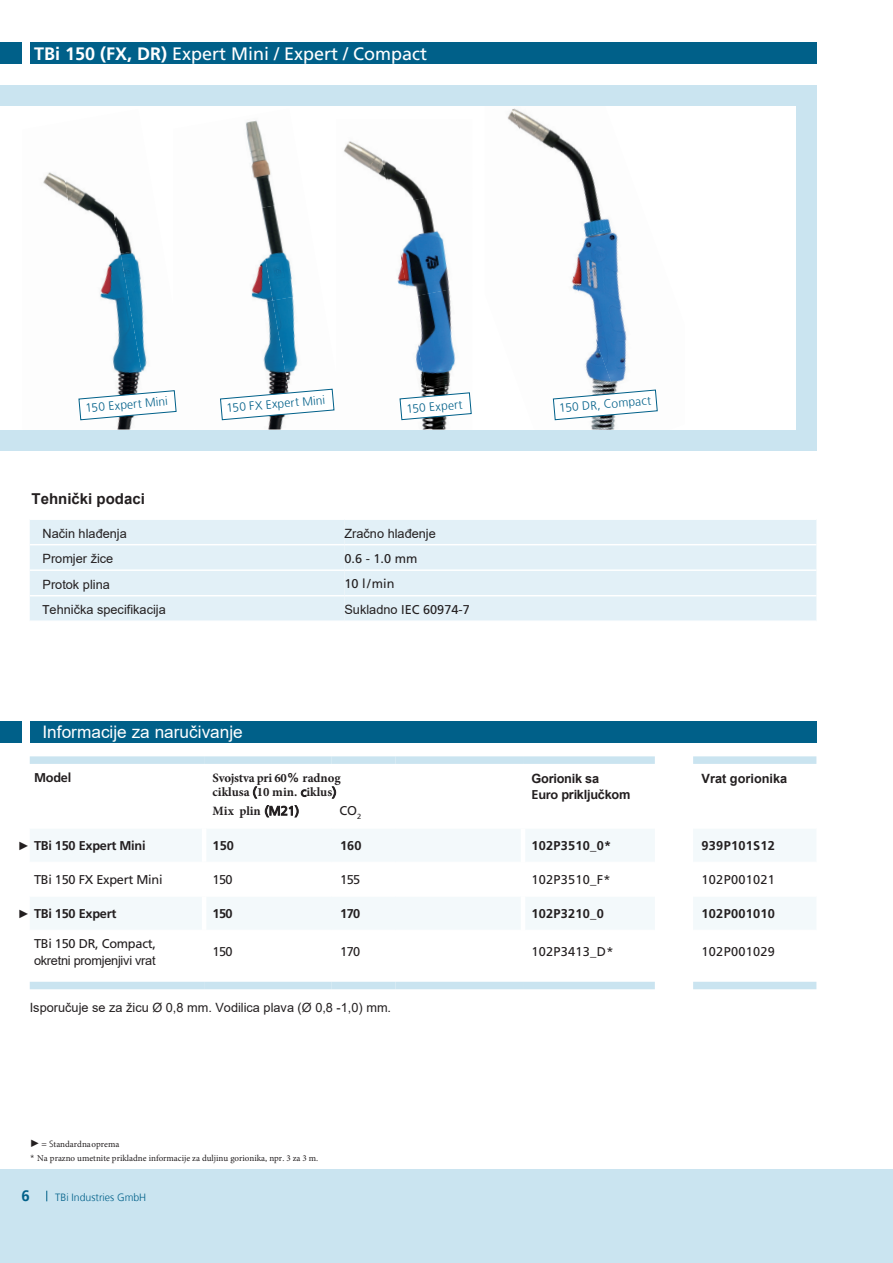
<style>
.page{position:relative;width:893px;height:1263px;background:#fff}
.page>*{position:absolute;margin:0;border:0;box-sizing:border-box;transform-origin:0 0}
.t1{font:18px "Frutiger LT Std";color:#fff}
.t2{font:17.25px "Arial";color:#fff}
.t3{font:700 15px "Arial";color:#231f20}
.t4{font:700 15px "Frutiger";color:#006089}
.t5{font:12.75px "Arial";color:#231f20}
.t6{font:700 12.75px/14px "Minion Pro";color:#231f20}
.t7{font:12.75px "Frutiger LT Std";color:#231f20}
.t8{font:12.75px "Frutiger LT Std";letter-spacing:.02em;color:#231f20}
.t9{font:700 12.75px "Frutiger LT Std";letter-spacing:.02em;color:#231f20}
.t10{font:12.75px "Frutiger LT Std";letter-spacing:-.02em;color:#231f20}
.t11{font:700 12.75px "Frutiger LT Std";letter-spacing:-.02em;color:#231f20}
.t12{font:700 12.75px/16.4px "Arial";letter-spacing:-.02em;color:#231f20}
.t13{font:12.75px "Arial";letter-spacing:-.02em;color:#231f20}
.t14{font:700 12.75px "Frutiger LT Std";color:#231f20}
.t15{font:700 12.75px "Arial";color:#231f20}
.t16{font:300 12px "Frutiger";color:#006089}
.t17{font:300 10.5px "Frutiger";color:#006089}
.t18{font:9px/13.5px "Minion Pro";color:#231f20}
.s1{font-weight:700}
.s2{font-family:"Frutiger LT Std"}
.s3{font-family:"Arial"}
.s4{font-family:"Frutiger LT Std";font-weight:400}
.s5{font-family:"Arial";font-weight:400;font-size:12px}
.s6{font-family:"Times New Roman";font-size:10.5px}
.s7{font-family:"Frutiger";font-weight:300}
</style>
<div class="page">
<div style="left:0;top:1169px;width:893px;height:94px;background:#cae4f0"></div>
<div style="left:30px;top:43px;width:786px;height:21px;background:#006089"></div>
<div style="left:30px;top:722px;width:786px;height:21px;background:#006089"></div>
<div style="left:0;top:85px;width:816px;height:366px;background:#cae4f0"></div>
<div style="left:0;top:106px;width:795px;height:323px;background:#fff"></div>
<svg style="left:30px;top:829px;width:625px;height:100px;fill:#f3f9fb"></svg>
<hr style="left:30px;top:862px;width:174px;height:1px;background:#fff">
<hr style="left:332px;top:862px;width:63px;height:1px;background:#fff">
<hr style="left:395px;top:862px;width:126px;height:1px;background:#fff">
<hr style="left:525px;top:862px;width:130px;height:1px;background:#fff">
<hr style="left:202px;top:828px;width:4px;height:34px;background:#fff">
<hr style="left:202px;top:862px;width:4px;height:34px;background:#fff">
<hr style="left:204px;top:862px;width:128px;height:1px;background:#fff">
<hr style="left:332px;top:896px;width:63px;height:1px;background:#fff">
<hr style="left:395px;top:896px;width:126px;height:1px;background:#fff">
<hr style="left:525px;top:896px;width:130px;height:1px;background:#fff">
<hr style="left:30px;top:896px;width:174px;height:1px;background:#fff">
<div style="left:30px;top:756px;width:174px;height:8px;background:#cae4f0"></div>
<div style="left:204px;top:756px;width:128px;height:8px;background:#cae4f0"></div>
<div style="left:332px;top:756px;width:63px;height:8px;background:#cae4f0"></div>
<div style="left:395px;top:756px;width:128px;height:8px;background:#cae4f0"></div>
<div style="left:523px;top:756px;width:132px;height:8px;background:#cae4f0"></div>
<div style="left:30px;top:982px;width:174px;height:7px;background:#cae4f0"></div>
<div style="left:204px;top:982px;width:128px;height:7px;background:#cae4f0"></div>
<div style="left:332px;top:982px;width:63px;height:7px;background:#cae4f0"></div>
<div style="left:395px;top:982px;width:128px;height:7px;background:#cae4f0"></div>
<div style="left:523px;top:982px;width:132px;height:7px;background:#cae4f0"></div>
<hr style="left:521px;top:828px;width:4px;height:34px;background:#fff">
<hr style="left:521px;top:862px;width:4px;height:34px;background:#fff">
<hr style="left:521px;top:896px;width:4px;height:34px;background:#fff">
<hr style="left:202px;top:896px;width:4px;height:34px;background:#fff">
<hr style="left:204px;top:896px;width:128px;height:1px;background:#fff">
<svg style="left:693px;top:829px;width:123px;height:100px"></svg>
<hr style="left:693px;top:862px;width:123px;height:1px;background:#fff">
<hr style="left:693px;top:896px;width:123px;height:1px;background:#fff">
<div style="left:693px;top:756px;width:123px;height:8px;background:#cae4f0"></div>
<div style="left:693px;top:982px;width:123px;height:7px;background:#cae4f0"></div>
<img style="left:121px;top:222px;width:10px;height:24px">
<img style="left:121px;top:246px;width:26px;height:122px">
<img style="left:80px;top:420px;width:52px;height:9px">
<img style="left:79px;top:188px;width:42px;height:66px">
<img style="left:103px;top:254px;width:42px;height:136px">
<img style="left:43px;top:172px;width:36px;height:34px">
<img style="left:43px;top:184px;width:2px;height:22px">
<img style="left:257px;top:122px;width:17px;height:78px">
<img style="left:260px;top:200px;width:33px;height:92px">
<img style="left:273px;top:292px;width:25px;height:92px">
<img style="left:268px;top:388px;width:67px;height:41px">
<img style="left:246px;top:120px;width:11px;height:64px">
<img style="left:251px;top:209px;width:22px;height:91px">
<img style="left:263px;top:300px;width:26px;height:89px">
<img style="left:615px;top:233px;width:12px;height:135px">
<img style="left:591px;top:368px;width:65px;height:61px">
<img style="left:507px;top:108px;width:108px;height:282px">
<img style="left:507px;top:164px;width:67px;height:257px">
<img style="left:418px;top:189px;width:31px;height:96px">
<img style="left:418px;top:285px;width:38px;height:96px">
<img style="left:401px;top:381px;width:49px;height:48px">
<img style="left:344px;top:141px;width:74px;height:160px">
<img style="left:399px;top:344px;width:28px;height:60px">
<img style="left:344px;top:177px;width:26px;height:124px">
<svg style="left:78px;top:390px;width:99px;height:30px"></svg>
<svg style="left:220px;top:389px;width:114px;height:31px"></svg>
<svg style="left:553px;top:390px;width:105px;height:30px"></svg>
<svg style="left:400px;top:392px;width:72px;height:28px"></svg>
<div style="left:0;top:722px;width:21px;height:21px;background:#006089"></div>
<div style="left:30px;top:520px;width:314px;height:100px;background:#e2f0f7"></div>
<div style="left:344px;top:520px;width:472px;height:100px;background:#e2f0f7"></div>
<hr style="left:30px;top:544px;width:314px;height:1px;background:#fff">
<hr style="left:344px;top:544px;width:472px;height:1px;background:#fff">
<hr style="left:30px;top:569px;width:314px;height:2px;background:#fff">
<hr style="left:344px;top:569px;width:472px;height:2px;background:#fff">
<hr style="left:30px;top:595px;width:314px;height:1px;background:#fff">
<hr style="left:344px;top:595px;width:472px;height:1px;background:#fff">
<div style="left:0;top:43px;width:21px;height:21px;background:#006089"></div>
<h1 class="t1" style="left:34px;top:43px;width:395px"><span class="s1">TBi 150 (FX, DR)</span> Expert Mini / Expert / Compact</h1>
<p class="t16" style="left:85px;top:401px;width:84px;rotate:-5deg">150 Expert Mini</p>
<p class="t16" style="left:226px;top:401px;width:101px;rotate:-5deg">150 FX Expert Mini</p>
<p class="t16" style="left:406px;top:402px;width:58px;rotate:-5deg">150 Expert</p>
<p class="t16" style="left:559px;top:401px;width:94px;rotate:-5deg">150 DR, Compact</p>
<p class="t3" style="left:32px;top:488px;width:115px">Tehnički podaci</p>
<p class="t5" style="left:43px;top:524px;width:86px">Način hlađenja</p>
<p class="t5" style="left:344px;top:524px;width:93px">Zračno hlađenje</p>
<p class="t5" style="left:43px;top:550px;width:72px">Promjer žice</p>
<p class="t7" style="left:344px;top:551px;width:74px">0.6 - 1.0 mm</p>
<p class="t5" style="left:43px;top:575px;width:69px">Protok plina</p>
<p class="t7" style="left:344px;top:576px;width:52px">10 l / min</p>
<p class="t5" style="left:43px;top:601px;width:125px"><span class="s2">T</span>ehnička specifikacija</p>
<p class="t7" style="left:344px;top:602px;width:127px"><span class="s3">Sukladno</span> IEC 60974-7</p>
<h2 class="t2" style="left:43px;top:720px;width:202px">Informacije za naručivanje</h2>
<p class="t14" style="left:34px;top:770px;width:39px">Model</p>
<p class="t6" style="left:213px;top:771px;width:130px">Svojstva pri 60<span class="s2">%</span> radnog ciklusa <span class="s4">(</span>10 min. <span class="s4">c</span>iklus<span class="s4">)</span></p>
<p class="t6" style="left:213px;top:804px;width:88px">Mix plin <span class="s4">(M21)</span></p>
<p class="t7" style="left:339px;top:803px;width:23px">CO<sub>2</sub></p>
<p class="t12" style="left:531px;top:771px;width:100px">Gorionik sa<br><span class="s2">Euro</span> priključkom</p>
<p class="t11" style="left:18px;top:838px;width:129px"><span class="s5">►</span> TBi 150 Expert Mini</p>
<p class="t14" style="left:213px;top:838px;width:23px">150</p>
<p class="t14" style="left:340px;top:838px;width:23px">160</p>
<p class="t9" style="left:531px;top:838px;width:81px">102P3510_0*</p>
<p class="t10" style="left:34px;top:872px;width:130px">TBi 150 FX Expert Mini</p>
<p class="t7" style="left:213px;top:872px;width:22px">150</p>
<p class="t7" style="left:340px;top:872px;width:22px">155</p>
<p class="t8" style="left:531px;top:872px;width:81px">102P3510_F*</p>
<p class="t11" style="left:18px;top:906px;width:100px"><span class="s5">►</span> TBi 150 Expert</p>
<p class="t14" style="left:213px;top:906px;width:22px">150</p>
<p class="t14" style="left:340px;top:906px;width:22px">170</p>
<p class="t9" style="left:531px;top:906px;width:74px">102P3210_0</p>
<p class="t10" style="left:34px;top:936px;width:123px">TBi 150 DR, Compact,</p>
<p class="t13" style="left:34px;top:951px;width:123px">okretni promjenjivi vrat</p>
<p class="t7" style="left:213px;top:944px;width:22px">150</p>
<p class="t7" style="left:340px;top:944px;width:22px">170</p>
<p class="t8" style="left:531px;top:944px;width:83px">102P3413_D*</p>
<p class="t5" style="left:30px;top:999px;width:363px">Isporučuje se za žicu Ø 0,8 mm. Vodilica plava (Ø 0,8 -1,0) mm.</p>
<p class="t18" style="left:30px;top:1138px;width:290px"><span class="s6">►</span><span class="s7">= S</span>tandardna oprema<br><span class="s7">*</span> Na prazno umetnite prikladne informacije za duljinu gorionika, npr. 3 za 3 m.</p>
<p class="t4" style="left:21px;top:1187px;width:10px">6</p>
<p class="t17" style="left:55px;top:1192px;width:93px">TBi Industries GmbH</p>
<p class="t15" style="left:702px;top:769px;width:87px">Vrat gorionika</p>
<p class="t9" style="left:702px;top:838px;width:75px">939P101S12</p>
<p class="t8" style="left:702px;top:872px;width:75px">102P001021</p>
<p class="t9" style="left:702px;top:906px;width:75px">102P001010</p>
<p class="t8" style="left:702px;top:944px;width:75px">102P001029</p>
</div>
